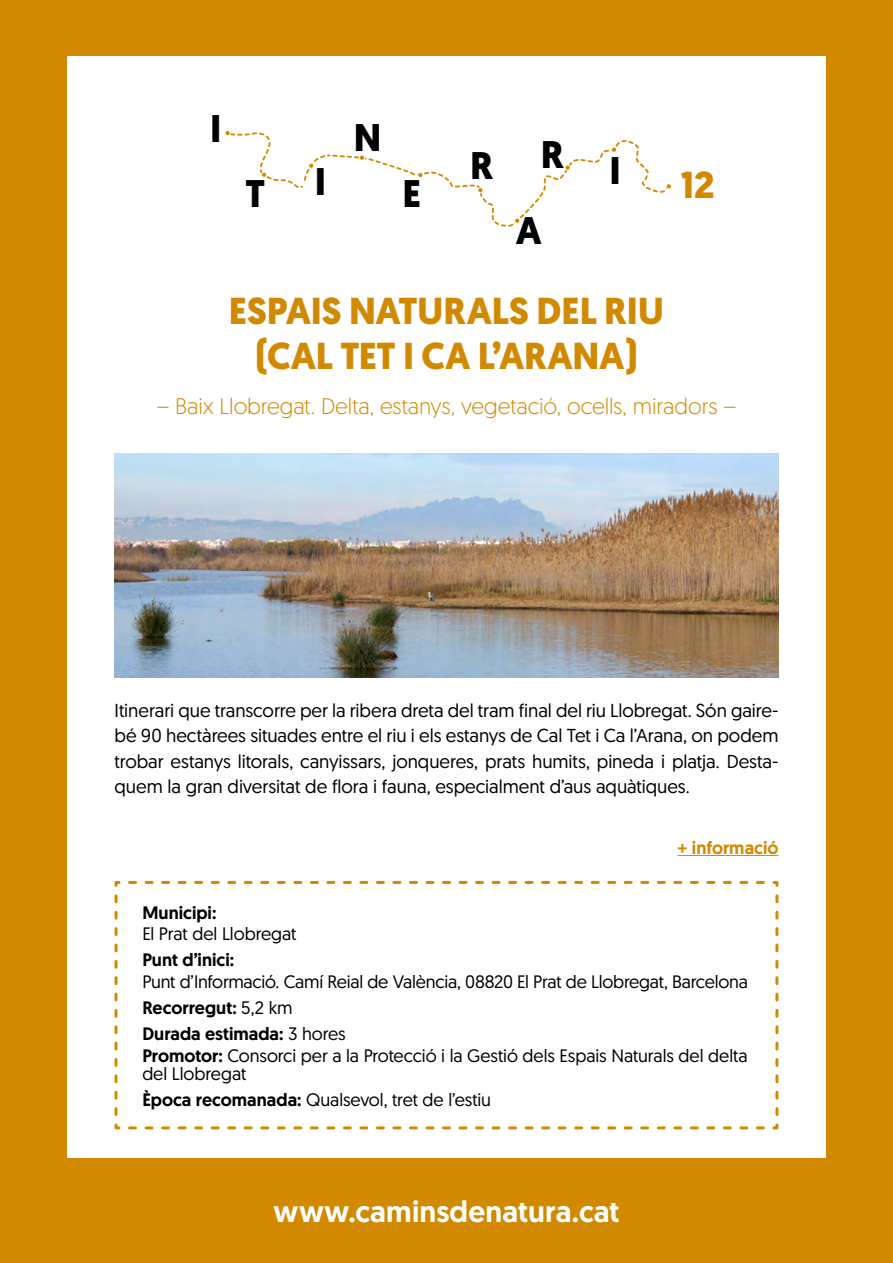
<style>
.page{position:relative;width:893px;height:1263px;background:#d18a00}
.page>*{position:absolute;margin:0;border:0;box-sizing:border-box;transform-origin:0 0}
.t1{font:700 38.4px "Geomanist";color:#010203}
.t2{font:700 37.5px/45px "Geomanist";letter-spacing:-.01em;color:#d18a00;text-align:center}
.t3{font:500 30px "Geomanist";letter-spacing:.005em;color:#fff}
.t4{font:300 22.5px "Geomanist";letter-spacing:-.005em;color:#d18a00}
.t5{font:18.75px/25.5px "Geomanist";letter-spacing:-.005em;color:#000;text-align:justify}
.t6{font:18px/21.6px "Geomanist";letter-spacing:-.01em;color:#000}
.t7{font:500 18px "Geomanist";letter-spacing:.005em;color:#000}
.t8{font:500 18px "Geomanist";color:#d18a00}
.s1{font-weight:500}
.s2{font-weight:400}
</style>
<div class="page">
<div style="left:67px;top:57px;width:759px;height:1101px;background:#fff"></div>
<svg style="left:114px;top:881px;width:665px;height:249px"></svg>
<svg style="left:225px;top:130px;width:447px;height:97px"></svg>
<hr style="left:678px;top:855px;width:100px;height:1px;background:#d18a00">
<img style="left:115px;top:454px;width:663px;height:223px">
<p class="t1" style="left:210px;top:103px;width:13px">I</p>
<p class="t1" style="left:245px;top:168px;width:21px">T</p>
<p class="t1" style="left:315px;top:156px;width:13px">I</p>
<p class="t1" style="left:354px;top:112px;width:29px">N</p>
<p class="t1" style="left:403px;top:168px;width:20px">E</p>
<p class="t1" style="left:470px;top:140px;width:25px">R</p>
<p class="t1" style="left:541px;top:137px;width:82px">R I</p>
<p class="t1" style="left:516px;top:205px;width:28px">A</p>
<p class="t2" style="left:681px;top:162px;width:35px">12</p>
<p class="t2" style="left:229px;top:288px;width:437px">ESPAIS NATURALS DEL RIU (CAL TET I CA L’ARANA)</p>
<p class="t4" style="left:156px;top:392px;width:582px">– Baix Llobregat. Delta, estanys, vegetació, ocells, miradors –</p>
<p class="t5" style="left:115px;top:697px;width:665px">Itinerari que transcorre per la ribera dreta del tram final del riu Llobregat. Són gaire&shy;bé 90 hectàrees situades entre el riu i els estanys de Cal Tet i Ca l’Arana, on podem trobar estanys litorals, canyissars, jonqueres, prats humits, pineda i platja. Desta&shy;quem la gran diversitat de flora i fauna, especialment d’aus aquàtiques.</p>
<p class="t8" style="left:678px;top:835px;width:102px">+ informació</p>
<p class="t6" style="left:142px;top:901px;width:156px"><span class="s1">Municipi:<br></span>El Prat del Llobregat</p>
<p class="t6" style="left:142px;top:949px;width:607px"><span class="s1">Punt d’inici:<br></span>Punt d’Informació. Camí Reial de València, 08820 El Prat de Llobregat, Barcelona</p>
<p class="t7" style="left:142px;top:995px;width:152px">Recorregut: <span class="s2">5,2 km</span></p>
<p class="t7" style="left:142px;top:1021px;width:205px">Durada estimada: <span class="s2">3 hores</span></p>
<p class="t6" style="left:142px;top:1046px;width:607px;line-height:18px"><span class="s1">Promotor:</span> Consorci per a la Protecció i la Gestió dels Espais Naturals del delta del Llobregat</p>
<p class="t6" style="left:142px;top:1088px;width:350px"><span class="s1">Època recomanada:</span> Qualsevol, tret de l’estiu</p>
<h3 class="t3" style="left:273px;top:1192px;width:348px">www.caminsdenatura.cat</h3>
</div>
